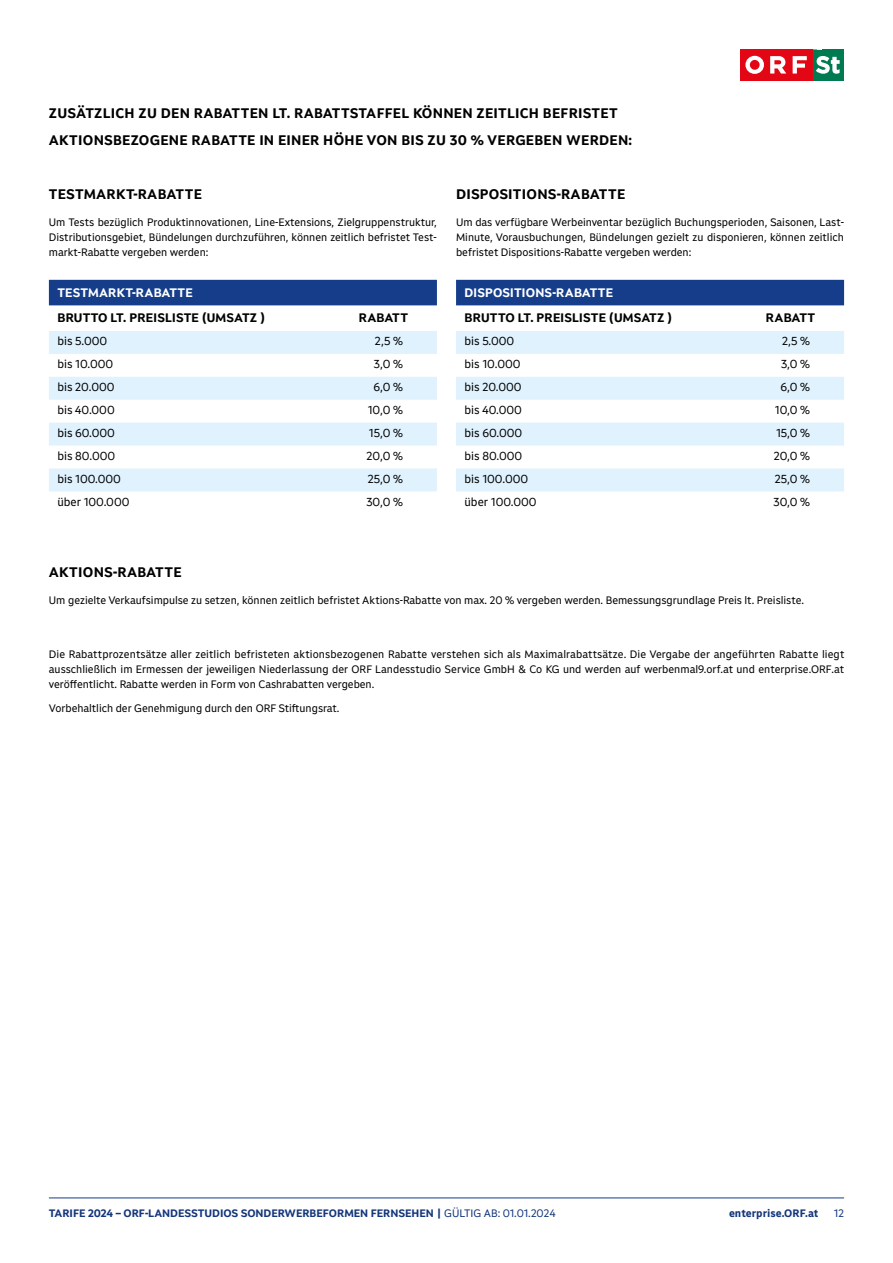
<style>
.page{position:relative;width:893px;height:1263px;background:#fff}
.page>*{position:absolute;margin:0;border:0;box-sizing:border-box;transform-origin:0 0}
.t1{font:700 13.5px/27px "ORF Universal Basic TX";letter-spacing:.02em;color:#000}
.t2{font:700 12px "ORF Universal Basic HL";letter-spacing:.02em;color:#000}
.t3{font:700 12px "ORF Universal Basic HL";letter-spacing:.02em;color:#fff}
.t4{font:11.25px "ORF Universal Basic TX";color:#000}
.t5{font:10.5px/15px "ORF Universal Basic TX";color:#000;text-align:justify}
.t6{font:700 10.5px "ORF Universal Basic TX";color:#13357a}
.t7{font:10.5px "ORF Universal Basic TX";color:#13357a}
.s1{font-weight:400}
</style>
<div class="page">
<hr style="left:49px;top:1198px;width:795px;height:1px;background:#153d8a">
<div style="left:49px;top:280px;width:388px;height:25px;background:#153d8a"></div>
<svg style="left:49px;top:331px;width:388px;height:160px;fill:#dff2fd"></svg>
<div style="left:456px;top:280px;width:388px;height:25px;background:#153d8a"></div>
<svg style="left:456px;top:331px;width:388px;height:160px;fill:#dff2fd"></svg>
<div style="left:813px;top:49px;width:31px;height:31px;background:#007b4f"></div>
<svg style="left:816px;top:56px;width:24px;height:18px"></svg>
<div style="left:740px;top:49px;width:73px;height:31px;background:#e30615"></div>
<svg style="left:745px;top:56px;width:62px;height:18px"></svg>
<p class="t1" style="left:49px;top:99px;width:585px">ZUSÄTZLICH ZU DEN RABATTEN LT. RABATTSTAFFEL KÖNNEN ZEITLICH BEFRISTET<br>AKTIONSBEZOGENE RABATTE IN EINER HÖHE VON BIS ZU 30 % VERGEBEN WERDEN:</p>
<p class="t1" style="left:49px;top:180px;width:154px">TESTMARKT-RABATTE</p>
<p class="t5" style="left:49px;top:215px;width:390px">Um Tests bezüglich Produktinnovationen, Line-Extensions, Zielgruppenstruktur, Distributionsgebiet, Bündelungen durchzuführen, können zeitlich befristet Test&shy;markt-Rabatte vergeben werden:</p>
<p class="t3" style="left:57px;top:285px;width:137px">TESTMARKT-RABATTE</p>
<p class="t2" style="left:57px;top:310px;width:209px">BRUTTO LT. PREISLISTE (UMSATZ )</p>
<p class="t2" style="left:359px;top:310px;width:51px">RABATT</p>
<p class="t4" style="left:57px;top:334px;width:51px">bis 5.000</p>
<p class="t4" style="left:375px;top:334px;width:30px">2,5 %</p>
<p class="t4" style="left:57px;top:357px;width:57px">bis 10.000</p>
<p class="t4" style="left:374px;top:357px;width:31px">3,0 %</p>
<p class="t4" style="left:57px;top:380px;width:58px">bis 20.000</p>
<p class="t4" style="left:373px;top:380px;width:31px">6,0 %</p>
<p class="t4" style="left:57px;top:403px;width:59px">bis 40.000</p>
<p class="t4" style="left:368px;top:403px;width:37px">10,0 %</p>
<p class="t4" style="left:57px;top:426px;width:59px">bis 60.000</p>
<p class="t4" style="left:369px;top:426px;width:35px">15,0 %</p>
<p class="t4" style="left:57px;top:449px;width:59px">bis 80.000</p>
<p class="t4" style="left:367px;top:449px;width:38px">20,0 %</p>
<p class="t4" style="left:57px;top:472px;width:65px">bis 100.000</p>
<p class="t4" style="left:368px;top:472px;width:37px">25,0 %</p>
<p class="t4" style="left:57px;top:495px;width:73px">über 100.000</p>
<p class="t4" style="left:366px;top:495px;width:38px">30,0 %</p>
<p class="t1" style="left:456px;top:180px;width:171px">DISPOSITIONS-RABATTE</p>
<p class="t5" style="left:456px;top:215px;width:390px">Um das verfügbare Werbeinventar bezüglich Buchungsperioden, Saisonen, Last-Minute, Vorausbuchungen, Bündelungen gezielt zu disponieren, können zeitlich befristet Dispositions-Rabatte vergeben werden:</p>
<p class="t3" style="left:465px;top:285px;width:150px">DISPOSITIONS-RABATTE</p>
<p class="t2" style="left:465px;top:310px;width:209px">BRUTTO LT. PREISLISTE (UMSATZ )</p>
<p class="t2" style="left:766px;top:310px;width:51px">RABATT</p>
<p class="t4" style="left:465px;top:334px;width:51px">bis 5.000</p>
<p class="t4" style="left:782px;top:334px;width:30px">2,5 %</p>
<p class="t4" style="left:465px;top:357px;width:57px">bis 10.000</p>
<p class="t4" style="left:781px;top:357px;width:31px">3,0 %</p>
<p class="t4" style="left:465px;top:380px;width:58px">bis 20.000</p>
<p class="t4" style="left:781px;top:380px;width:31px">6,0 %</p>
<p class="t4" style="left:465px;top:403px;width:59px">bis 40.000</p>
<p class="t4" style="left:775px;top:403px;width:37px">10,0 %</p>
<p class="t4" style="left:465px;top:426px;width:59px">bis 60.000</p>
<p class="t4" style="left:776px;top:426px;width:35px">15,0 %</p>
<p class="t4" style="left:465px;top:449px;width:59px">bis 80.000</p>
<p class="t4" style="left:774px;top:449px;width:38px">20,0 %</p>
<p class="t4" style="left:465px;top:472px;width:65px">bis 100.000</p>
<p class="t4" style="left:775px;top:472px;width:37px">25,0 %</p>
<p class="t4" style="left:465px;top:495px;width:73px">über 100.000</p>
<p class="t4" style="left:774px;top:495px;width:38px">30,0 %</p>
<p class="t1" style="left:49px;top:558px;width:134px">AKTIONS-RABATTE</p>
<p class="t5" style="left:49px;top:593px;width:757px">Um gezielte Verkaufsimpulse zu setzen, können zeitlich befristet Aktions-Rabatte von max. 20 % vergeben werden. Bemessungsgrundlage Preis lt. Preisliste.</p>
<p class="t5" style="left:49px;top:647px;width:797px">Die Rabattprozentsätze aller zeitlich befristeten aktionsbezogenen Rabatte verstehen sich als Maximalrabattsätze. Die Vergabe der angeführten Rabatte liegt ausschließlich im Ermessen der jeweiligen Niederlassung der ORF Landesstudio Service GmbH &amp; Co KG und werden auf werbenmal9.orf.at und enterprise.ORF.at veröffentlicht. Rabatte werden in Form von Cashrabatten vergeben.</p>
<p class="t5" style="left:49px;top:701px;width:292px">Vorbehaltlich der Genehmigung durch den ORF Stiftungsrat.</p>
<p class="t6" style="left:49px;top:1206px;width:508px">TARIFE 2024 – ORF-LANDESSTUDIOS SONDERWERBEFORMEN FERNSEHEN | <span class="s1">GÜLTIG AB: 01.01.2024</span></p>
<p class="t6" style="left:729px;top:1206px;width:91px">enterprise.ORF.at</p>
<p class="t7" style="left:834px;top:1206px;width:12px">12</p>
</div>
